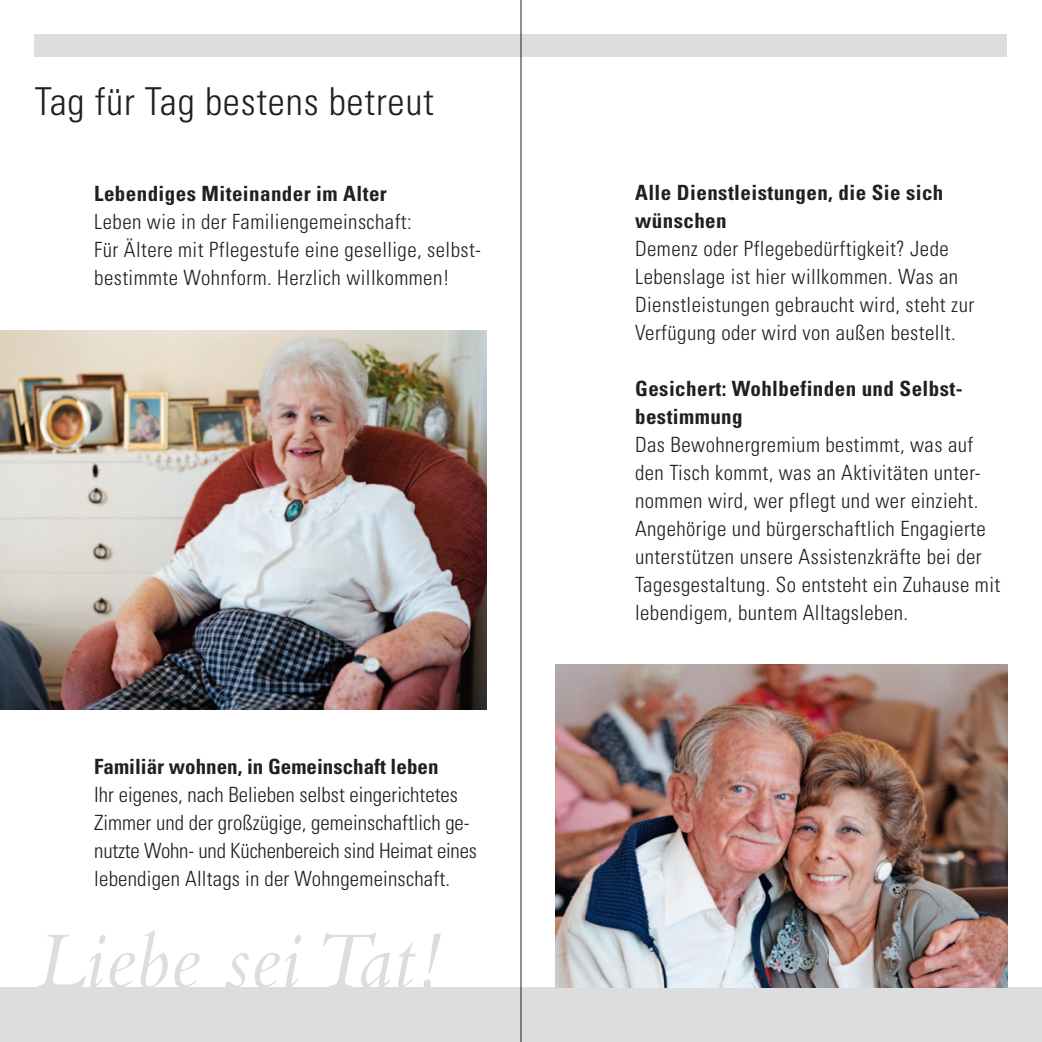
<style>
.page{position:relative;width:1042px;height:1042px;background:#fff}
.page>*{position:absolute;margin:0;border:0;box-sizing:border-box;transform-origin:0 0}
.t1{font:italic 84px "Bembo";letter-spacing:.01em;color:#dcdddf}
.t2{font:300 condensed 38.5px "Univers LT Std";letter-spacing:.02em;color:#231f20}
.t3{font:300 condensed 21px/28px "Univers LT Std";letter-spacing:.02em;color:#231f20}
.t4{font:300 condensed 21px/28px "Univers LT Std";color:#231f20}
.t5{font:700 condensed 21px/28px "Univers LT Std";letter-spacing:.02em;color:#231f20}
.t6{font:700 condensed 21px "Univers LT Std";color:#231f20}
</style>
<div class="page">
<div style="left:35px;top:35px;width:972px;height:22px;background:#dcdddf"></div>
<div style="left:0;top:987px;width:1042px;height:55px;background:#dcdddf"></div>
<img style="left:0;top:331px;width:486px;height:378px">
<img style="left:556px;top:665px;width:451px;height:322px">
<hr style="left:520px;top:0;width:1px;height:1042px;background:#231f20">
<h2 class="t2" style="left:35px;top:78px;width:401px">Tag für Tag bestens betreut</h2>
<p class="t5" style="left:94px;top:179px;width:294px">Lebendiges Miteinander im Alter</p>
<p class="t3" style="left:94px;top:207px;width:388px">Leben wie in der Familiengemeinschaft:<br>Für Ältere mit Pflegestufe eine gesellige, selbst&shy;bestimmte Wohnform. Herzlich willkommen!</p>
<p class="t6" style="left:94px;top:754px;width:346px">Familiär wohnen, in Gemeinschaft leben</p>
<p class="t4" style="left:94px;top:781px;width:384px">Ihr eigenes, nach Belieben selbst eingerichtetes Zimmer und der großzügige, gemeinschaftlich ge&shy;nutzte Wohn- und Küchenbereich sind Heimat eines lebendigen Alltags in der Wohngemeinschaft.</p>
<h1 class="t1" style="left:35px;top:910px;width:406px">Liebe sei Tat!</h1>
<p class="t5" style="left:635px;top:179px;width:310px">Alle Dienstleistungen, die Sie sich wünschen</p>
<p class="t3" style="left:635px;top:235px;width:341px">Demenz oder Pflegebedürftigkeit? Jede Lebenslage ist hier willkommen. Was an Dienstleistungen gebraucht wird, steht zur Verfügung oder wird von außen bestellt.</p>
<p class="t5" style="left:635px;top:375px;width:329px">Gesichert: Wohlbefinden und Selbst&shy;bestimmung</p>
<p class="t3" style="left:635px;top:431px;width:367px">Das Bewohnergremium bestimmt, was auf den Tisch kommt, was an Aktivitäten unter&shy;nommen wird, wer pflegt und wer einzieht.<br>Angehörige und bürgerschaftlich Engagierte unterstützen unsere Assistenzkräfte bei der Tagesgestaltung. So entsteht ein Zuhause mit lebendigem, buntem Alltagsleben.</p>
</div>
